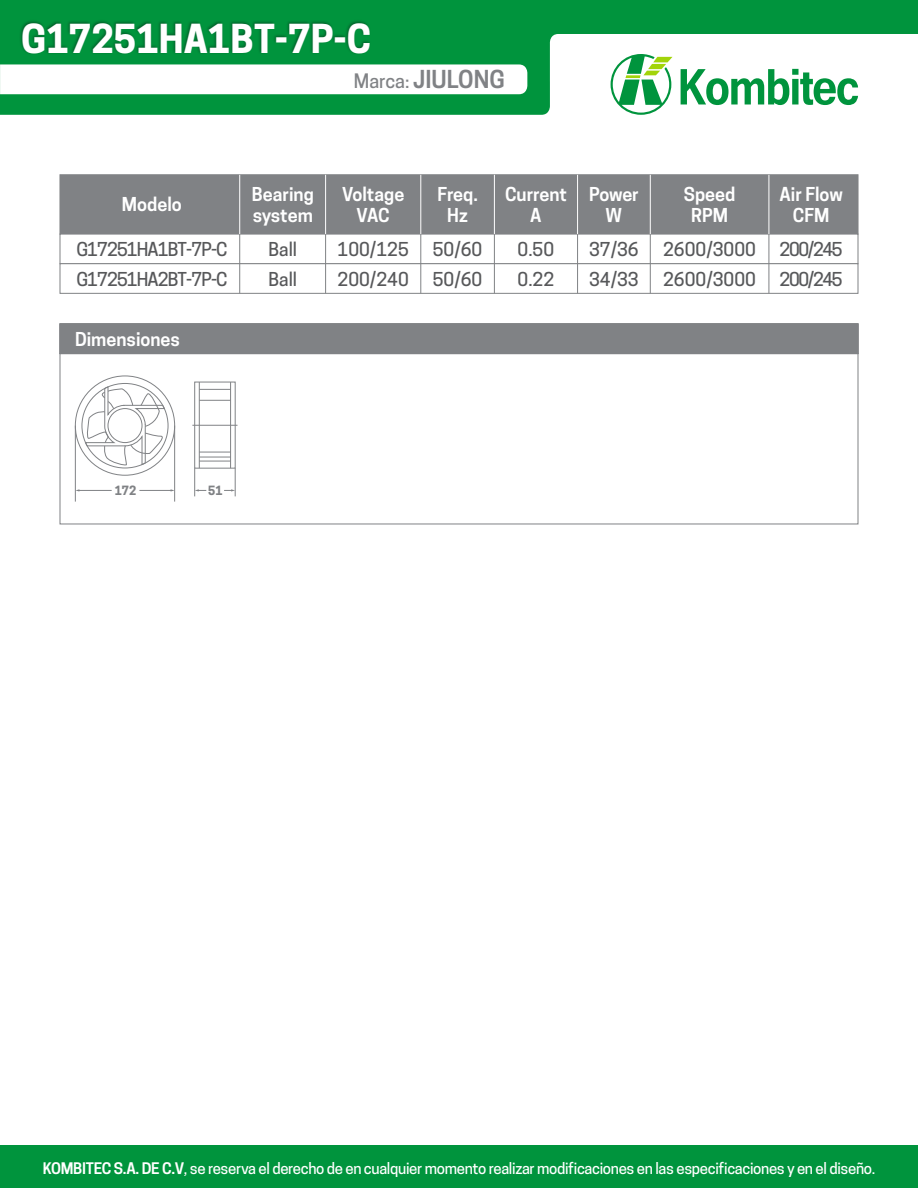
<style>
.page{position:relative;width:918px;height:1188px;background:#fff}
.page>*{position:absolute;margin:0;border:0;box-sizing:border-box;transform-origin:0 0}
.t1{font:700 37.5px "Cooper Hewitt";color:#fff}
.t2{font:600 23.25px "Cooper Hewitt";color:#808285}
.t3{font:500 18px "Cooper Hewitt";color:#57585a}
.t4{font:600 18px/21px "Cooper Hewitt";color:#fff;text-align:center}
.t5{font:500 18px "Cooper Hewitt";letter-spacing:-.05em;color:#57585a}
.t6{font:500 15px "Cooper Hewitt";letter-spacing:-.02em;color:#fff}
.t7{font:700 12px "Cooper Hewitt";color:#808285}
.s1{font-weight:500;font-size:18.75px}
.s2{font-weight:600}
</style>
<div class="page">
<svg style="left:0;top:0;width:918px;height:115px;fill:#00943d"></svg>
<img style="left:16px;top:14px;width:455px;height:50px">
<svg style="left:0;top:64px;width:527px;height:30px"></svg>
<svg style="left:681px;top:69px;width:177px;height:36px"></svg>
<svg style="left:611px;top:54px;width:62px;height:61px"></svg>
<div style="left:0;top:1146px;width:918px;height:42px;background:#00943d"></div>
<div style="left:60px;top:324px;width:798px;height:30px;background:#808285"></div>
<div style="left:59px;top:174px;width:800px;height:61px;background:#808285;border:1px solid #808285"></div>
<div style="left:60px;top:234px;width:798px;height:30px;background:#fff;border:1px solid #808285"></div>
<div style="left:60px;top:263px;width:798px;height:31px;background:#fff;border:1px solid #808285"></div>
<hr style="left:239px;top:234px;width:1px;height:59px;background:#808285">
<hr style="left:239px;top:175px;width:1px;height:59px;background:#fff">
<hr style="left:325px;top:234px;width:1px;height:59px;background:#808285">
<hr style="left:325px;top:175px;width:1px;height:59px;background:#fff">
<hr style="left:420px;top:234px;width:1px;height:59px;background:#808285">
<hr style="left:420px;top:175px;width:1px;height:59px;background:#fff">
<hr style="left:494px;top:234px;width:1px;height:59px;background:#808285">
<hr style="left:494px;top:175px;width:1px;height:59px;background:#fff">
<hr style="left:577px;top:234px;width:1px;height:59px;background:#808285">
<hr style="left:577px;top:175px;width:1px;height:59px;background:#fff">
<hr style="left:650px;top:234px;width:1px;height:59px;background:#808285">
<hr style="left:650px;top:175px;width:1px;height:59px;background:#fff">
<hr style="left:769px;top:234px;width:1px;height:59px;background:#808285">
<hr style="left:769px;top:175px;width:1px;height:59px;background:#fff">
<hr style="left:75px;top:426px;width:1px;height:76px;background:#808285">
<hr style="left:79px;top:490px;width:33px;height:1px;background:#808285">
<hr style="left:174px;top:426px;width:1px;height:76px;background:#808285">
<hr style="left:139px;top:490px;width:32px;height:1px;background:#808285">
<svg style="left:224px;top:468px;width:12px;height:28px"></svg>
<svg style="left:194px;top:468px;width:12px;height:28px"></svg>
<hr style="left:199px;top:382px;width:1px;height:86px;background:#808285">
<hr style="left:230px;top:382px;width:1px;height:86px;background:#808285">
<hr style="left:192px;top:425px;width:45px;height:1px;background:#808285">
<hr style="left:199px;top:389px;width:32px;height:1px;background:#808285">
<hr style="left:199px;top:400px;width:32px;height:1px;background:#808285">
<hr style="left:199px;top:452px;width:32px;height:1px;background:#808285">
<hr style="left:199px;top:457px;width:32px;height:1px;background:#808285">
<hr style="left:199px;top:461px;width:32px;height:1px;background:#808285">
<svg style="left:85px;top:386px;width:83px;height:80px"></svg>
<h1 class="t1" style="left:21px;top:16px;width:351px">G17251HA1BT-7P-C</h1>
<h2 class="t2" style="left:354px;top:66px;width:152px"><span class="s1">Marca:</span> JIULONG</h2>
<p class="t4" style="left:122px;top:193px;width:61px">Modelo</p>
<p class="t4" style="left:252px;top:183px;width:64px;text-align:left">Bearing system</p>
<p class="t4" style="left:342px;top:183px;width:64px">Voltage<br>VAC</p>
<p class="t4" style="left:437px;top:183px;width:42px">Freq.<br>Hz</p>
<p class="t4" style="left:505px;top:183px;width:63px">Current<br>A</p>
<p class="t4" style="left:589px;top:183px;width:51px">Power<br>W</p>
<p class="t4" style="left:684px;top:183px;width:53px">Speed<br>RPM</p>
<p class="t4" style="left:780px;top:183px;width:65px">Air Flow<br>CFM</p>
<p class="t5" style="left:76px;top:239px;width:153px">G17251HA1BT-7P-C</p>
<p class="t3" style="left:268px;top:239px;width:30px">Ball</p>
<p class="t3" style="left:338px;top:239px;width:73px">100/125</p>
<p class="t3" style="left:433px;top:239px;width:51px">50/60</p>
<p class="t3" style="left:518px;top:239px;width:38px">0.50</p>
<p class="t3" style="left:589px;top:239px;width:51px">37/36</p>
<p class="t3" style="left:663px;top:239px;width:94px">2600/3000</p>
<p class="t3" style="left:780px;top:239px;width:65px">200/245</p>
<p class="t5" style="left:76px;top:268px;width:153px">G17251HA2BT-7P-C</p>
<p class="t3" style="left:268px;top:268px;width:30px">Ball</p>
<p class="t3" style="left:338px;top:268px;width:73px">200/240</p>
<p class="t3" style="left:433px;top:268px;width:51px">50/60</p>
<p class="t3" style="left:518px;top:268px;width:38px">0.22</p>
<p class="t3" style="left:589px;top:268px;width:51px">34/33</p>
<p class="t3" style="left:663px;top:268px;width:94px">2600/3000</p>
<p class="t3" style="left:780px;top:268px;width:65px">200/245</p>
<p class="t4" style="left:75px;top:329px;width:107px">Dimensiones</p>
<p class="t7" style="left:115px;top:483px;width:23px">172</p>
<p class="t7" style="left:208px;top:483px;width:16px">51</p>
<p class="t6" style="left:43px;top:1159px;width:834px"><span class="s2">KOMBITEC S.A. DE C.V</span>, se reserva el derecho de en cualquier momento realizar modificaciones en las especificaciones y en el diseño.</p>
</div>
